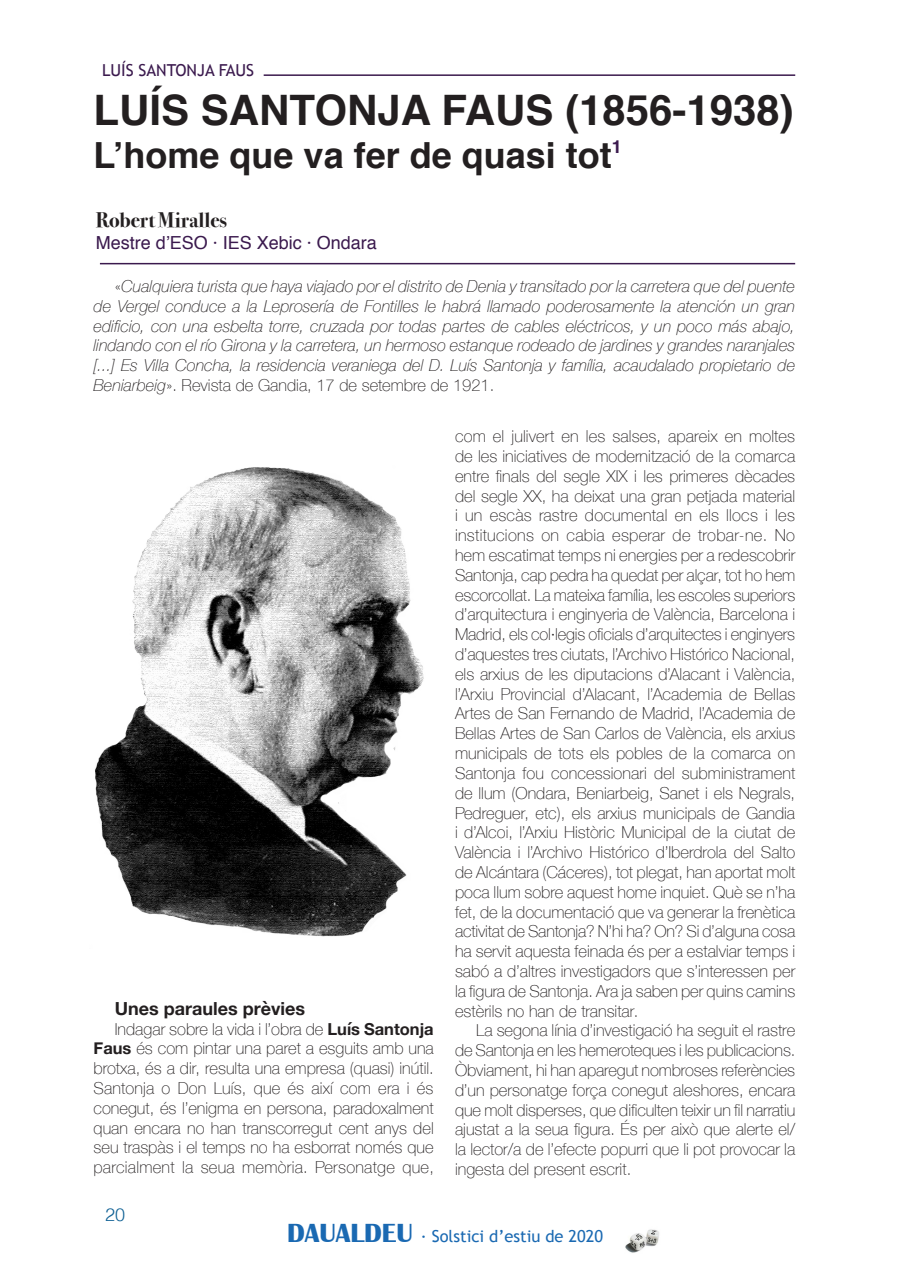
<style>
.page{position:relative;width:910px;height:1280px;background:#fff}
.page>*{position:absolute;margin:0;border:0;box-sizing:border-box;transform-origin:0 0}
.t1{font:700 42px "Helvetica";color:#231f20}
.t2{font:700 36px "Helvetica";color:#231f20}
.t3{font:700 21px "Bodoni Svty Two ITCTT";color:#231f20}
.t4{font:18px "Helvetica";color:#3b1a4e}
.t5{font:700 18px "Helvetica Neue";color:#231f20}
.t6{font:300 18px "Helvetica";color:#0e6094}
.t7{font:100 16.5px/19.8px "Helvetica Neue";color:#231f20;text-align:justify}
.t8{font:italic 100 16.5px/19.8px "Helvetica Neue";color:#231f20;text-align:justify}
.t9{font:16.5px "Trebuchet MS";color:#1a69b2}
.t10{font:16.5px "Trebuchet MS";color:#3b1a4e}
.s1{font-style:normal}
.s2{font-weight:700}
.s3{font-family:"Britannic";font-weight:700;font-size:27px}
</style>
<div class="page">
<img style="left:625px;top:1229px;width:34px;height:24px">
<hr style="left:264px;top:74px;width:531px;height:2px;background:#3b1a4e">
<img style="left:95px;top:467px;width:329px;height:470px">
<hr style="left:100px;top:263px;width:695px;height:1px;background:#3b1a4e">
<p class="t10" style="left:102px;top:60px;width:154px">LUÍS SANTONJA FAUS</p>
<h1 class="t1" style="left:94px;top:76px;width:702px">LUÍS SANTONJA FAUS (1856-1938)</h1>
<h2 class="t2" style="left:94px;top:127px;width:530px">L’home que va fer de quasi tot<sup>1</sup></h2>
<p class="t3" style="left:96px;top:203px;width:133px">Robert Miralles</p>
<p class="t4" style="left:96px;top:229px;width:283px">Mestre d’ESO · IES Xebic · Ondara</p>
<p class="t8" style="left:94px;top:275px;width:703px;text-indent:21px"><span class="s1">«</span>Cualquiera turista que haya viajado por el distrito de Denia y transitado por la carretera que del puente de Vergel conduce a la Leprosería de Fontilles le habrá llamado poderosamente la atención un gran edificio, con una esbelta torre, cruzada por todas partes de cables eléctricos, y un poco más abajo, lindando con el río Girona y la carretera, un hermoso estanque rodeado de jardines y grandes naranjales [...] Es Villa Concha, la residencia veraniega del D. Luís Santonja y família, acaudalado propietario de Beniarbeig<span class="s1">». Revista de Gandia, 17 de setembre de 1921.</span></p>
<p class="t5" style="left:115px;top:994px;width:192px">Unes paraules prèvies</p>
<p class="t7" style="left:94px;top:1018px;width:342px;text-indent:21px">Indagar sobre la vida i l’obra de <span class="s2">Luís Santonja Faus</span> és com pintar una paret a esguits amb una brotxa, és a dir, resulta una empresa (quasi) inútil.<br>Santonja o Don Luís, que és així com era i és conegut, és l’enigma en persona, paradoxalment quan encara no han transcorregut cent anys del seu traspàs i el temps no ha esborrat només que parcialment la seua memòria. Personatge que,</p>
<p class="t6" style="left:105px;top:1199px;width:22px">20</p>
<p class="t7" style="left:455px;top:426px;width:342px">com el julivert en les salses, apareix en moltes de les iniciatives de modernització de la comarca entre finals del segle XIX i les primeres dècades del segle XX, ha deixat una gran petjada material i un escàs rastre documental en els llocs i les institucions on cabia esperar de trobar-ne. No hem escatimat temps ni energies per a redescobrir Santonja, cap pedra ha quedat per alçar, tot ho hem escorcollat. La mateixa família, les escoles superiors d’arquitectura i enginyeria de València, Barcelona i Madrid, els col·legis oficials d’arquitectes i enginyers d’aquestes tres ciutats, l’Archivo Histórico Nacional, els arxius de les diputacions d’Alacant i València, l’Arxiu Provincial d’Alacant, l’Academia de Bellas Artes de San Fernando de Madrid, l’Academia de Bellas Artes de San Carlos de València, els arxius municipals de tots els pobles de la comarca on Santonja fou concessionari del subministrament de llum (Ondara, Beniarbeig, Sanet i els Negrals, Pedreguer, etc), els arxius municipals de Gandia i d’Alcoi, l’Arxiu Històric Municipal de la ciutat de València i l’Archivo Histórico d’Iberdrola del Salto de Alcántara (Cáceres), tot plegat, han aportat molt poca llum sobre aquest home inquiet. Què se n’ha fet, de la documentació que va generar la frenètica activitat de Santonja? N’hi ha? On? Si d’alguna cosa ha servit aquesta feinada és per a estalviar temps i sabó a d’altres investigadors que s’interessen per la figura de Santonja. Ara ja saben per quins camins estèrils no han de transitar.</p>
<p class="t7" style="left:455px;top:1020px;width:342px;text-indent:21px">La segona línia d’investigació ha seguit el rastre de Santonja en les hemeroteques i les publicacions.<br>Òbviament, hi han aparegut nombroses referències d’un personatge força conegut aleshores, encara que molt disperses, que dificulten teixir un fil narratiu ajustat a la seua figura. És per això que alerte el/ la lector/a de l’efecte popurri que li pot provocar la ingesta del present escrit.</p>
<p class="t9" style="left:287px;top:1226px;width:317px"><span class="s3">DAUALDEU</span> · Solstici d’estiu de 2020</p>
</div>
